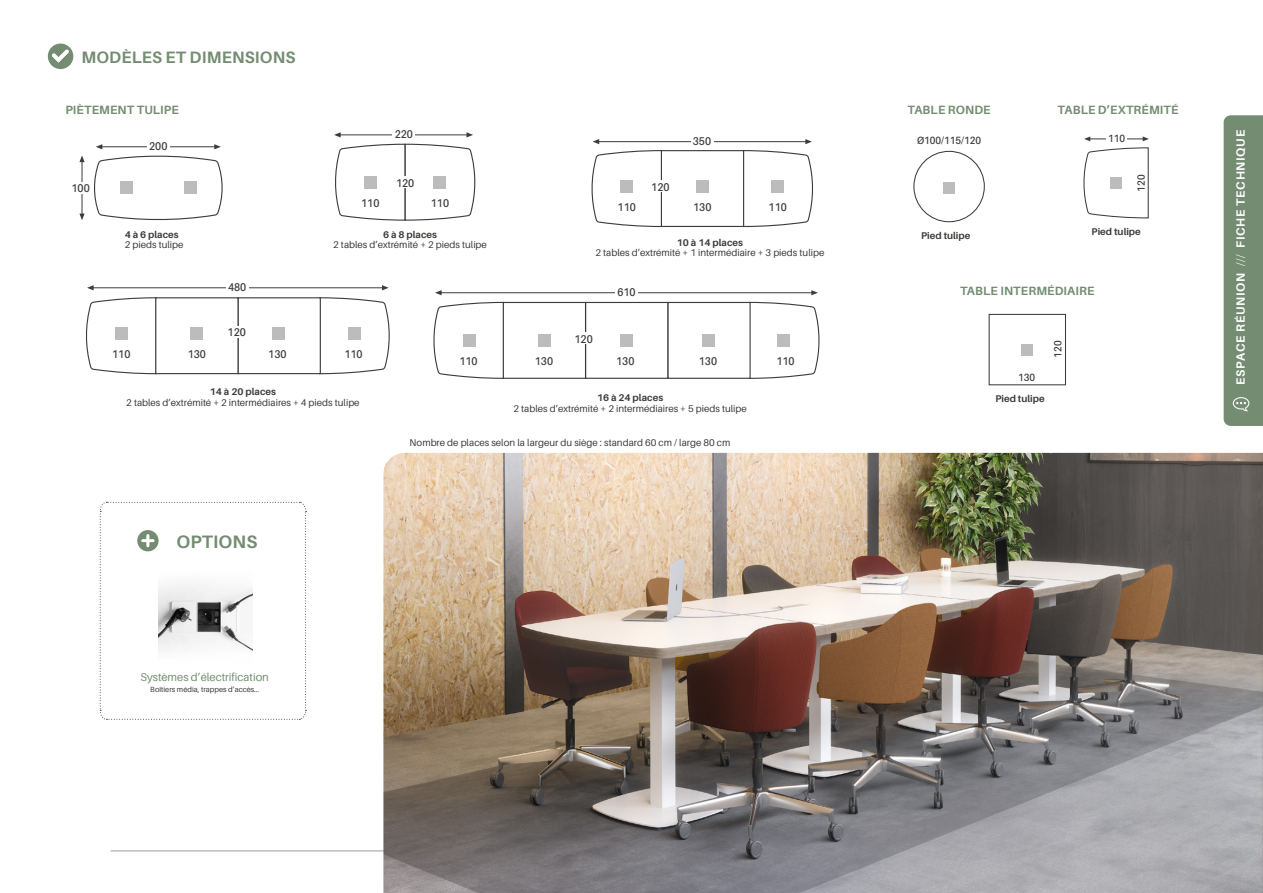
<style>
.page{position:relative;width:1263px;height:893px;background:#fff}
.page>*{position:absolute;margin:0;border:0;box-sizing:border-box;transform-origin:0 0}
.t1{font:700 18px "Aileron";letter-spacing:.01em;color:#748d72}
.t2{font:700 16.5px "Aileron";letter-spacing:.01em;color:#748d72}
.t3{font:700 12px "Aileron";letter-spacing:.01em;color:#748d72}
.t4{font:700 12px "Aileron";letter-spacing:.06em;color:#fff}
.t5{font:600 11.25px "Aileron";color:#3c3c3b;scale:.9 1}
.t6{font:11.25px "Aileron";color:#748d72}
.t7{font:600 10.5px "Aileron";color:#3c3c3b;scale:.9 1}
.t8{font:9.75px/10.5px "Aileron";color:#3c3c3b}
.t9{font:700 9.75px "Aileron";color:#3c3c3b}
.t10{font:7.5px "Aileron";color:#3c3c3b}
.s1{font-weight:700}
.s2{font-weight:700;color:#fff}
.s3{font-weight:300}
</style>
<div class="page">
<hr style="left:111px;top:851px;width:860px;height:1px;background:#9d9d9c">
<div style="left:913px;top:151px;width:72px;height:71px;border:1px solid #3c3c3b;border-radius:50%"></div>
<div style="left:943px;top:182px;width:12px;height:12px;background:#bcbcbc"></div>
<svg style="left:1083px;top:147px;width:66px;height:72px"></svg>
<div style="left:1110px;top:177px;width:12px;height:12px;background:#bcbcbc"></div>
<div style="left:1136px;top:173px;width:10px;height:20px;background:#fff"></div>
<svg style="left:1084px;top:136px;width:6px;height:5px"></svg>
<svg style="left:1143px;top:136px;width:6px;height:5px"></svg>
<hr style="left:1087px;top:139px;width:59px;height:1px;background:#3c3c3b">
<div style="left:1106px;top:133px;width:21px;height:10px;background:#fff"></div>
<div style="left:989px;top:314px;width:77px;height:71px;background:#fff;border:1px solid #3c3c3b"></div>
<div style="left:1021px;top:344px;width:12px;height:12px;background:#bcbcbc"></div>
<div style="left:48px;top:44px;width:25px;height:25px;background:#748d72;border-radius:50%"></div>
<svg style="left:52px;top:49px;width:17px;height:14px"></svg>
<svg style="left:99px;top:501px;width:208px;height:219px"></svg>
<img style="left:158px;top:570px;width:94px;height:94px">
<img style="left:383px;top:453px;width:880px;height:440px">
<svg style="left:94px;top:144px;width:129px;height:76px"></svg>
<hr style="left:101px;top:146px;width:115px;height:1px;background:#3c3c3b">
<div style="left:147px;top:141px;width:22px;height:10px;background:#fff"></div>
<svg style="left:79px;top:214px;width:6px;height:6px"></svg>
<svg style="left:79px;top:156px;width:6px;height:6px"></svg>
<hr style="left:82px;top:160px;width:1px;height:56px;background:#3c3c3b">
<div style="left:70px;top:182px;width:21px;height:11px;background:#fff"></div>
<div style="left:184px;top:181px;width:12px;height:13px;background:#bcbcbc"></div>
<div style="left:120px;top:181px;width:13px;height:13px;background:#bcbcbc"></div>
<svg style="left:334px;top:132px;width:7px;height:5px"></svg>
<svg style="left:466px;top:132px;width:7px;height:5px"></svg>
<hr style="left:338px;top:135px;width:130px;height:1px;background:#3c3c3b">
<div style="left:393px;top:129px;width:22px;height:10px;background:#fff"></div>
<svg style="left:335px;top:143px;width:141px;height:78px"></svg>
<div style="left:394px;top:177px;width:22px;height:11px;background:#fff"></div>
<div style="left:364px;top:176px;width:13px;height:13px;background:#bcbcbc"></div>
<div style="left:434px;top:176px;width:12px;height:13px;background:#bcbcbc"></div>
<div style="left:359px;top:197px;width:22px;height:11px;background:#fff"></div>
<div style="left:429px;top:197px;width:22px;height:11px;background:#fff"></div>
<svg style="left:318px;top:297px;width:72px;height:78px"></svg>
<div style="left:237px;top:297px;width:84px;height:77px;background:#fff;border:1px solid #3c3c3b"></div>
<svg style="left:86px;top:297px;width:71px;height:78px"></svg>
<div style="left:155px;top:297px;width:84px;height:77px;background:#fff;border:1px solid #3c3c3b"></div>
<div style="left:348px;top:327px;width:13px;height:13px;background:#bcbcbc"></div>
<div style="left:272px;top:327px;width:13px;height:13px;background:#bcbcbc"></div>
<svg style="left:87px;top:285px;width:7px;height:5px"></svg>
<svg style="left:382px;top:285px;width:7px;height:5px"></svg>
<hr style="left:90px;top:287px;width:294px;height:1px;background:#3c3c3b">
<div style="left:226px;top:282px;width:22px;height:10px;background:#fff"></div>
<div style="left:226px;top:326px;width:21px;height:11px;background:#fff"></div>
<div style="left:190px;top:327px;width:13px;height:13px;background:#bcbcbc"></div>
<div style="left:115px;top:327px;width:13px;height:13px;background:#bcbcbc"></div>
<div style="left:342px;top:348px;width:22px;height:11px;background:#fff"></div>
<div style="left:110px;top:348px;width:22px;height:11px;background:#fff"></div>
<div style="left:661px;top:150px;width:83px;height:77px;background:#fff;border:1px solid #3c3c3b"></div>
<svg style="left:591px;top:139px;width:72px;height:89px"></svg>
<svg style="left:742px;top:139px;width:71px;height:89px"></svg>
<hr style="left:597px;top:141px;width:210px;height:1px;background:#3c3c3b">
<div style="left:691px;top:136px;width:22px;height:10px;background:#fff"></div>
<div style="left:649px;top:181px;width:22px;height:11px;background:#fff"></div>
<div style="left:696px;top:180px;width:13px;height:13px;background:#bcbcbc"></div>
<div style="left:616px;top:201px;width:21px;height:11px;background:#fff"></div>
<div style="left:616px;top:202px;width:22px;height:10px;background:#fff"></div>
<div style="left:620px;top:180px;width:13px;height:13px;background:#bcbcbc"></div>
<div style="left:767px;top:201px;width:22px;height:11px;background:#fff"></div>
<div style="left:771px;top:180px;width:13px;height:13px;background:#bcbcbc"></div>
<svg style="left:748px;top:301px;width:72px;height:78px"></svg>
<div style="left:667px;top:302px;width:84px;height:77px;background:#fff;border:1px solid #3c3c3b"></div>
<div style="left:585px;top:302px;width:83px;height:77px;background:#fff;border:1px solid #3c3c3b"></div>
<svg style="left:433px;top:301px;width:72px;height:78px"></svg>
<div style="left:503px;top:302px;width:83px;height:77px;background:#fff;border:1px solid #3c3c3b"></div>
<svg style="left:435px;top:290px;width:7px;height:5px"></svg>
<svg style="left:811px;top:290px;width:7px;height:5px"></svg>
<hr style="left:438px;top:292px;width:375px;height:1px;background:#3c3c3b">
<div style="left:615px;top:287px;width:23px;height:10px;background:#fff"></div>
<div style="left:702px;top:334px;width:13px;height:13px;background:#bcbcbc"></div>
<div style="left:620px;top:334px;width:13px;height:13px;background:#bcbcbc"></div>
<div style="left:538px;top:334px;width:13px;height:13px;background:#bcbcbc"></div>
<div style="left:463px;top:334px;width:13px;height:13px;background:#bcbcbc"></div>
<div style="left:777px;top:334px;width:13px;height:13px;background:#bcbcbc"></div>
<div style="left:775px;top:355px;width:21px;height:12px;background:#fff"></div>
<div style="left:774px;top:356px;width:23px;height:11px;background:#fff"></div>
<div style="left:458px;top:355px;width:21px;height:12px;background:#fff"></div>
<div style="left:457px;top:356px;width:22px;height:11px;background:#fff"></div>
<div style="left:573px;top:333px;width:22px;height:11px;background:#fff"></div>
<div style="left:1224px;top:115px;width:39px;height:311px;background:#748d72"></div>
<h2 class="t2" style="left:81px;top:48px;width:215px">MODÈLES ET DIMENSIONS</h2>
<p class="t3" style="left:65px;top:103px;width:115px">PIÈTEMENT TULIPE</p>
<p class="t5" style="left:72px;top:182px;width:22px">100</p>
<p class="t5" style="left:149px;top:140px;width:22px">200</p>
<p class="t5" style="left:395px;top:128px;width:22px">220</p>
<p class="t5" style="left:396px;top:176px;width:22px">120</p>
<p class="t5" style="left:361px;top:196px;width:22px">110</p>
<p class="t5" style="left:431px;top:196px;width:22px">110</p>
<p class="t8" style="left:125px;top:229px;width:60px"><span class="s1">4 à 6 places</span> <span class="s2">-<br></span>2 pieds tulipe</p>
<p class="t9" style="left:383px;top:229px;width:55px">6 à 8 places</p>
<p class="t8" style="left:333px;top:240px;width:155px">2 tables d’extrémité + 2 pieds tulipe</p>
<p class="t5" style="left:228px;top:281px;width:22px">480</p>
<p class="t5" style="left:228px;top:326px;width:22px">120</p>
<p class="t5" style="left:651px;top:181px;width:22px">120</p>
<p class="t5" style="left:693px;top:135px;width:22px">350</p>
<p class="t5" style="left:618px;top:201px;width:22px">110</p>
<p class="t5" style="left:693px;top:201px;width:22px">130</p>
<p class="t5" style="left:769px;top:201px;width:22px">110</p>
<p class="t9" style="left:677px;top:237px;width:68px">10 à 14 places</p>
<p class="t8" style="left:595px;top:248px;width:230px">2 tables d’extrémité + 1 intermédiaire + 3 pieds tulipe</p>
<p class="t5" style="left:574px;top:333px;width:22px">120</p>
<p class="t5" style="left:617px;top:286px;width:22px">610</p>
<p class="t5" style="left:112px;top:348px;width:22px">110</p>
<p class="t5" style="left:188px;top:348px;width:22px">130</p>
<p class="t5" style="left:268px;top:348px;width:22px">130</p>
<p class="t5" style="left:344px;top:348px;width:22px">110</p>
<p class="t9" style="left:210px;top:386px;width:68px">14 à 20 places</p>
<p class="t8" style="left:126px;top:397px;width:235px">2 tables d’extrémité + 2 intermédiaires + 4 pieds tulipe</p>
<h1 class="t1" style="left:176px;top:531px;width:82px">OPTIONS</h1>
<p class="t5" style="left:459px;top:355px;width:22px">110</p>
<p class="t5" style="left:535px;top:355px;width:22px">130</p>
<p class="t5" style="left:616px;top:355px;width:22px">130</p>
<p class="t5" style="left:699px;top:355px;width:22px">130</p>
<p class="t5" style="left:776px;top:355px;width:22px">110</p>
<p class="t9" style="left:597px;top:392px;width:68px">16 à 24 places</p>
<p class="t8" style="left:513px;top:403px;width:235px">2 tables d’extrémité + 2 intermédiaires + 5 pieds tulipe</p>
<p class="t8" style="left:410px;top:437px;width:322px">Nombre de places selon la largeur du siège : standard 60 cm / large 80 cm</p>
<p class="t6" style="left:140px;top:671px;width:130px">Systèmes d’électrification</p>
<p class="t10" style="left:150px;top:686px;width:110px">Boîtiers média, trappes d’accès...</p>
<p class="t3" style="left:907px;top:103px;width:85px">TABLE RONDE</p>
<p class="t3" style="left:1058px;top:103px;width:122px">TABLE D’EXTRÉMITÉ</p>
<p class="t7" style="left:917px;top:134px;width:73px">Ø100/115/120</p>
<p class="t9" style="left:921px;top:230px;width:51px">Pied tulipe</p>
<p class="t7" style="left:1108px;top:133px;width:20px">110</p>
<p class="t7" style="left:1135px;top:192px;width:20px;rotate:-90deg">120</p>
<p class="t9" style="left:1091px;top:226px;width:51px">Pied tulipe</p>
<p class="t3" style="left:960px;top:284px;width:136px">TABLE INTERMÉDIAIRE</p>
<p class="t7" style="left:1018px;top:371px;width:20px">130</p>
<p class="t9" style="left:995px;top:393px;width:51px">Pied tulipe</p>
<p class="t7" style="left:1052px;top:358px;width:20px;rotate:-90deg">120</p>
<p class="t4" style="left:1234px;top:385px;width:256px;rotate:-90deg">ESPACE RÉUNION <span class="s3">///</span> FICHE TECHNIQUE</p>
</div>
